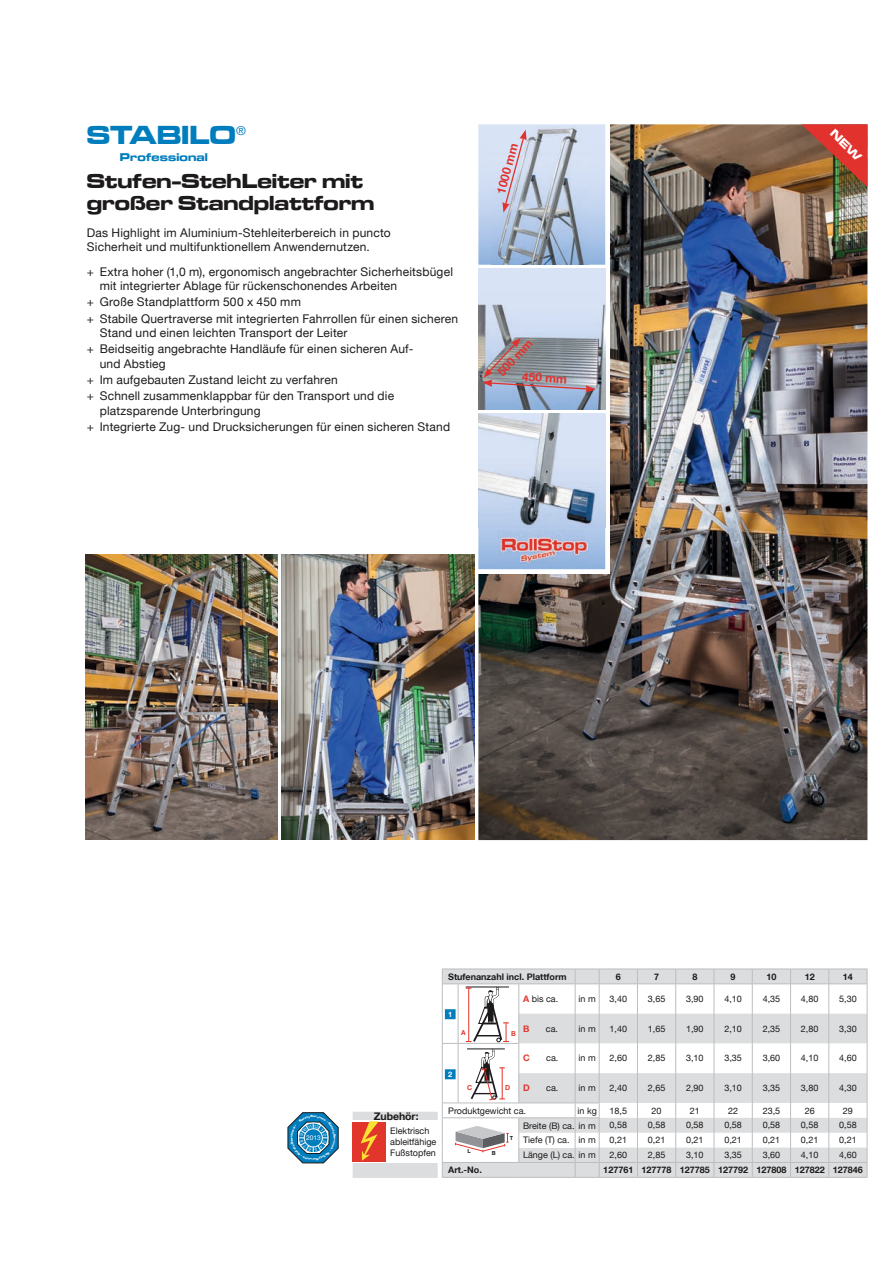
<style>
.page{position:relative;width:893px;height:1263px;background:#fff}
.page>*{position:absolute;margin:0;border:0;box-sizing:border-box;transform-origin:0 0}
.t1{font:27px "Microgramma D Bold Exte";color:#007dbd}
.t2{font:21px/22.5px "Microgramma D Bold Exte";letter-spacing:.005em;color:#1c1a1b}
.t3{font:12px/16.4px "Helvetica Neue LT";letter-spacing:.015em;color:#1c1a1b}
.t4{font:700 12px "Helvetica Neue LT";color:#e2322d}
.t5{font:11.7px "Microgramma D Bold Exte";letter-spacing:.015em;color:#007dbd}
.t6{font:700 10.5px "Helvetica Neue LT";letter-spacing:-.005em;color:#1c1a1b}
.t7{font:9px/10.8px "Helvetica Neue LT";color:#1c1a1b}
.t8{font:700 9px "Helvetica Neue LT";color:#1c1a1b}
.t9{font:700 9px "Helvetica Neue LT";color:#e2352b}
.t10{font:700 7.5px "Helvetica Neue LT";color:#fff}
.t11{font:700 6.75px "Helvetica Neue LT";color:#e2352b}
.t12{font:6.6px "Helvetica Neue LT";color:#fff}
.t13{font:700 5.55px "Helvetica LT Std";color:#1c1a1b}
.s1{font-weight:700;color:#e2352b}
</style>
<div class="page">
<img style="left:478px;top:124px;width:389px;height:716px">
<svg style="left:474px;top:124px;width:135px;height:449px"></svg>
<div style="left:478px;top:269px;width:127px;height:35px;background:#d8e3f6"></div>
<img style="left:478px;top:304px;width:127px;height:105px">
<img style="left:85px;top:555px;width:193px;height:285px">
<img style="left:282px;top:555px;width:192px;height:285px">
<svg style="left:353px;top:968px;width:515px;height:210px"></svg>
<svg style="left:478px;top:124px;width:127px;height:141px;background:#b7c3d8"></svg>
<svg style="left:482px;top:338px;width:114px;height:55px;background:#9798a1"></svg>
<svg style="left:478px;top:527px;width:127px;height:42px;background:#a0bde3"></svg>
<img style="left:478px;top:413px;width:127px;height:114px">
<img style="left:498px;top:530px;width:90px;height:34px">
<svg style="left:800px;top:124px;width:68px;height:64px;background:#ac4931"></svg>
<svg style="left:287px;top:1112px;width:52px;height:52px"></svg>
<h1 class="t1" style="left:87px;top:117px;width:160px">STABILO<sup>®</sup></h1>
<p class="t5" style="left:120px;top:149px;width:90px">Professional</p>
<h2 class="t2" style="left:87px;top:169px;width:289px">Stufen-StehLeiter mit großer Standplattform</h2>
<p class="t3" style="left:87px;top:226px;width:305px;line-height:14.2px">Das Highlight im Aluminium-Stehleiterbereich in puncto<br>Sicherheit und multifunktionellem Anwendernutzen.</p>
<p class="t3" style="left:100px;top:264px;width:355px;line-height:14.2px;text-indent:-13px">+ Extra hoher (1,0 m), ergonomisch angebrachter Sicherheitsbügel mit integrierter Ablage für rückenschonendes Arbeiten</p>
<p class="t3" style="left:87px;top:294px;width:373px">+ Große Standplattform 500 x 450 mm<br>+ Stabile Quertraverse mit integrierten Fahrrollen für einen sicheren</p>
<p class="t3" style="left:87px;top:324px;width:328px;text-indent:13px">Stand und einen leichten Transport der Leiter<br>+ Beidseitig angebrachte Handläufe für einen sicheren Auf-</p>
<p class="t3" style="left:87px;top:355px;width:309px;text-indent:13px">und Abstieg<br>+ Im aufgebauten Zustand leicht zu verfahren<br>+ Schnell zusammenklappbar für den Transport und die</p>
<p class="t3" style="left:87px;top:402px;width:365px;text-indent:13px">platz sparende Unterbringung<br>+ Integrierte Zug- und Drucksicherungen für einen sicheren Stand</p>
<p class="t4" style="left:493px;top:191px;width:53px;rotate:-75deg">1000 mm</p>
<p class="t4" style="left:494px;top:369px;width:47px;rotate:-47deg">500 mm</p>
<p class="t4" style="left:523px;top:369px;width:47px;rotate:4deg">450 mm</p>
<p class="t12" style="left:306px;top:1134px;width:16px">2013</p>
<p class="t6" style="left:374px;top:1109px;width:46px">Zubehör:</p>
<p class="t7" style="left:390px;top:1125px;width:48px">Elektrisch ableitfähige<br>Fußstopfen</p>
<p class="t8" style="left:448px;top:971px;width:120px">Stufenanzahl incl. Plattform</p>
<p class="t8" style="left:616px;top:971px;width:7px">6</p>
<p class="t8" style="left:654px;top:971px;width:7px">7</p>
<p class="t8" style="left:692px;top:971px;width:7px">8</p>
<p class="t8" style="left:731px;top:971px;width:7px">9</p>
<p class="t8" style="left:766px;top:971px;width:12px">10</p>
<p class="t8" style="left:805px;top:971px;width:12px">12</p>
<p class="t8" style="left:843px;top:971px;width:12px">14</p>
<p class="t7" style="left:523px;top:993px;width:37px"><span class="s1">A</span> bis ca.</p>
<p class="t7" style="left:579px;top:993px;width:19px">in m</p>
<p class="t7" style="left:610px;top:993px;width:19px">3,40</p>
<p class="t7" style="left:648px;top:993px;width:19px">3,65</p>
<p class="t7" style="left:686px;top:993px;width:19px">3,90</p>
<p class="t7" style="left:724px;top:993px;width:19px">4,10</p>
<p class="t7" style="left:763px;top:993px;width:19px">4,35</p>
<p class="t7" style="left:801px;top:993px;width:19px">4,80</p>
<p class="t7" style="left:839px;top:993px;width:19px">5,30</p>
<p class="t9" style="left:523px;top:1023px;width:8px">B</p>
<p class="t7" style="left:546px;top:1023px;width:51px">ca. in m</p>
<p class="t7" style="left:610px;top:1023px;width:19px">1,40</p>
<p class="t7" style="left:648px;top:1023px;width:19px">1,65</p>
<p class="t7" style="left:686px;top:1023px;width:19px">1,90</p>
<p class="t7" style="left:724px;top:1023px;width:19px">2,10</p>
<p class="t7" style="left:763px;top:1023px;width:19px">2,35</p>
<p class="t7" style="left:801px;top:1023px;width:19px">2,80</p>
<p class="t7" style="left:839px;top:1023px;width:19px">3,30</p>
<p class="t9" style="left:523px;top:1053px;width:8px">C</p>
<p class="t7" style="left:546px;top:1053px;width:51px">ca. in m</p>
<p class="t7" style="left:610px;top:1053px;width:19px">2,60</p>
<p class="t7" style="left:648px;top:1053px;width:19px">2,85</p>
<p class="t7" style="left:686px;top:1053px;width:19px">3,10</p>
<p class="t7" style="left:724px;top:1053px;width:19px">3,35</p>
<p class="t7" style="left:763px;top:1053px;width:19px">3,60</p>
<p class="t7" style="left:801px;top:1053px;width:19px">4,10</p>
<p class="t7" style="left:839px;top:1053px;width:19px">4,60</p>
<p class="t9" style="left:523px;top:1082px;width:8px">D</p>
<p class="t7" style="left:546px;top:1082px;width:51px">ca. in m</p>
<p class="t7" style="left:610px;top:1082px;width:19px">2,40</p>
<p class="t7" style="left:648px;top:1082px;width:19px">2,65</p>
<p class="t7" style="left:686px;top:1082px;width:19px">2,90</p>
<p class="t7" style="left:724px;top:1082px;width:19px">3,10</p>
<p class="t7" style="left:763px;top:1082px;width:19px">3,35</p>
<p class="t7" style="left:801px;top:1082px;width:19px">3,80</p>
<p class="t7" style="left:839px;top:1082px;width:19px">4,30</p>
<p class="t7" style="left:448px;top:1105px;width:79px">Produktgewicht ca.</p>
<p class="t7" style="left:577px;top:1105px;width:21px">in kg</p>
<p class="t7" style="left:610px;top:1105px;width:19px">18,5</p>
<p class="t7" style="left:652px;top:1105px;width:12px">20</p>
<p class="t7" style="left:690px;top:1105px;width:12px">21</p>
<p class="t7" style="left:728px;top:1105px;width:12px">22</p>
<p class="t7" style="left:763px;top:1105px;width:19px">23,5</p>
<p class="t7" style="left:805px;top:1105px;width:12px">26</p>
<p class="t7" style="left:843px;top:1105px;width:12px">29</p>
<p class="t7" style="left:523px;top:1120px;width:74px">Breite (B) ca. in m</p>
<p class="t7" style="left:610px;top:1120px;width:19px">0,58</p>
<p class="t7" style="left:648px;top:1120px;width:19px">0,58</p>
<p class="t7" style="left:686px;top:1120px;width:19px">0,58</p>
<p class="t7" style="left:724px;top:1120px;width:19px">0,58</p>
<p class="t7" style="left:763px;top:1120px;width:19px">0,58</p>
<p class="t7" style="left:801px;top:1120px;width:19px">0,58</p>
<p class="t7" style="left:839px;top:1120px;width:19px">0,58</p>
<p class="t7" style="left:523px;top:1134px;width:74px">Tiefe (T) ca. in m</p>
<p class="t7" style="left:610px;top:1134px;width:19px">0,21</p>
<p class="t7" style="left:648px;top:1134px;width:19px">0,21</p>
<p class="t7" style="left:686px;top:1134px;width:19px">0,21</p>
<p class="t7" style="left:724px;top:1134px;width:19px">0,21</p>
<p class="t7" style="left:763px;top:1134px;width:19px">0,21</p>
<p class="t7" style="left:801px;top:1134px;width:19px">0,21</p>
<p class="t7" style="left:839px;top:1134px;width:19px">0,21</p>
<p class="t7" style="left:523px;top:1149px;width:74px">Länge (L) ca. in m</p>
<p class="t7" style="left:610px;top:1149px;width:19px">2,60</p>
<p class="t7" style="left:648px;top:1149px;width:19px">2,85</p>
<p class="t7" style="left:686px;top:1149px;width:19px">3,10</p>
<p class="t7" style="left:724px;top:1149px;width:19px">3,35</p>
<p class="t7" style="left:763px;top:1149px;width:19px">3,60</p>
<p class="t7" style="left:801px;top:1149px;width:19px">4,10</p>
<p class="t7" style="left:839px;top:1149px;width:19px">4,60</p>
<p class="t8" style="left:448px;top:1164px;width:35px">Art.-No.</p>
<p class="t8" style="left:603px;top:1164px;width:261px">127761 127778 127785 127792 127808 127822 127846</p>
<p class="t10" style="left:448px;top:1009px;width:6px">1</p>
<p class="t11" style="left:461px;top:1028px;width:6px">A</p>
<p class="t11" style="left:511px;top:1029px;width:6px">B</p>
<p class="t10" style="left:448px;top:1070px;width:6px">2</p>
<p class="t11" style="left:467px;top:1084px;width:7px">C</p>
<p class="t11" style="left:505px;top:1083px;width:7px">D</p>
<p class="t13" style="left:510px;top:1134px;width:5px">T</p>
<p class="t13" style="left:467px;top:1148px;width:5px">L</p>
<p class="t13" style="left:492px;top:1150px;width:6px">B</p>
</div>
